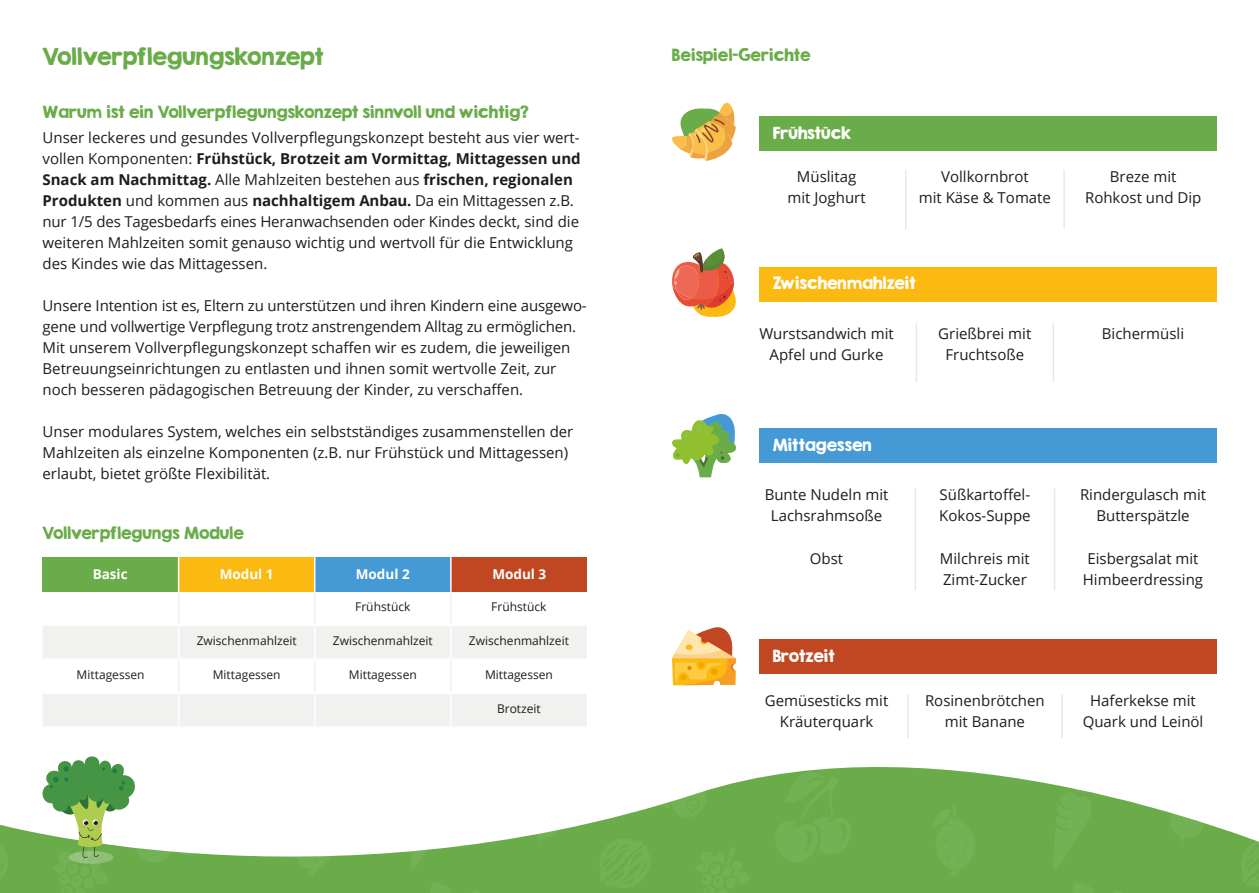
<style>
.page{position:relative;width:1259px;height:893px;background:#fff}
.page>*{position:absolute;margin:0;border:0;box-sizing:border-box;transform-origin:0 0}
.t1{font:21px "KG Second Chances Solid";color:#6aac49}
.t2{font:15px/21px "Open Sans";color:#1d1d1b;text-align:center}
.t3{font:15px "KG Second Chances Solid";color:#6aac49}
.t4{font:15px "KG Second Chances Solid";color:#fff}
.t5{font:700 13.5px "Open Sans";color:#fff}
.t6{font:12px "Open Sans";color:#1d1d1b}
.s1{font-weight:700}
</style>
<div class="page">
<div style="left:43px;top:557px;width:136px;height:34px;background:#6aac49"></div>
<div style="left:179px;top:557px;width:136px;height:34px;background:#fbb911"></div>
<div style="left:315px;top:557px;width:136px;height:34px;background:#4599d4"></div>
<div style="left:451px;top:557px;width:136px;height:34px;background:#c14622"></div>
<svg style="left:43px;top:626px;width:544px;height:87px;fill:#f1f2f0"></svg>
<hr style="left:178px;top:557px;width:1px;height:34px;background:#fff">
<hr style="left:314px;top:557px;width:1px;height:34px;background:#fff">
<hr style="left:450px;top:557px;width:1px;height:34px;background:#fff">
<hr style="left:178px;top:626px;width:1px;height:32px;background:#fff">
<hr style="left:314px;top:626px;width:1px;height:32px;background:#fff">
<hr style="left:450px;top:626px;width:1px;height:32px;background:#fff">
<hr style="left:43px;top:658px;width:136px;height:2px;background:#fff">
<hr style="left:179px;top:658px;width:136px;height:2px;background:#fff">
<hr style="left:315px;top:658px;width:136px;height:2px;background:#fff">
<hr style="left:451px;top:658px;width:136px;height:2px;background:#fff">
<hr style="left:43px;top:692px;width:136px;height:2px;background:#fff">
<hr style="left:179px;top:692px;width:136px;height:2px;background:#fff">
<hr style="left:178px;top:694px;width:1px;height:32px;background:#fff">
<hr style="left:315px;top:692px;width:136px;height:2px;background:#fff">
<hr style="left:314px;top:694px;width:1px;height:32px;background:#fff">
<hr style="left:451px;top:692px;width:136px;height:2px;background:#fff">
<hr style="left:450px;top:694px;width:1px;height:32px;background:#fff">
<hr style="left:178px;top:591px;width:1px;height:33px;background:#f1f2f0">
<hr style="left:314px;top:591px;width:1px;height:33px;background:#f1f2f0">
<hr style="left:450px;top:591px;width:1px;height:33px;background:#f1f2f0">
<hr style="left:178px;top:660px;width:1px;height:32px;background:#f1f2f0">
<hr style="left:314px;top:660px;width:1px;height:32px;background:#f1f2f0">
<hr style="left:450px;top:660px;width:1px;height:32px;background:#f1f2f0">
<svg style="left:43px;top:713px;width:1020px;height:25px"></svg>
<img style="left:0;top:767px;width:1259px;height:126px">
<div style="left:758px;top:116px;width:458px;height:35px;background:#6aac49"></div>
<div style="left:758px;top:267px;width:458px;height:34px;background:#fbb911"></div>
<div style="left:758px;top:429px;width:458px;height:34px;background:#4599d4"></div>
<div style="left:758px;top:639px;width:458px;height:34px;background:#c14622"></div>
<svg style="left:672px;top:103px;width:64px;height:58px"></svg>
<svg style="left:672px;top:248px;width:64px;height:69px"></svg>
<svg style="left:672px;top:414px;width:64px;height:63px"></svg>
<svg style="left:672px;top:627px;width:64px;height:58px"></svg>
<div style="left:685px;top:644px;width:8px;height:6px;background:#fbb911;border-radius:50%"></div>
<hr style="left:905px;top:170px;width:1px;height:59px;background:#1d1d1b">
<hr style="left:914px;top:489px;width:2px;height:101px;background:#1d1d1b">
<hr style="left:907px;top:694px;width:1px;height:44px;background:#1d1d1b">
<hr style="left:915px;top:323px;width:2px;height:60px;background:#1d1d1b">
<hr style="left:1063px;top:170px;width:2px;height:59px;background:#1d1d1b">
<hr style="left:1053px;top:489px;width:2px;height:101px;background:#1d1d1b">
<hr style="left:1061px;top:694px;width:1px;height:44px;background:#1d1d1b">
<hr style="left:1052px;top:323px;width:2px;height:60px;background:#1d1d1b">
<div style="left:69px;top:851px;width:44px;height:13px;background:#8fbf77;border-radius:50%"></div>
<svg style="left:38px;top:756px;width:101px;height:102px"></svg>
<h1 class="t1" style="left:43px;top:43px;width:283px">Vollverpflegungskonzept</h1>
<p class="t3" style="left:43px;top:102px;width:488px">Warum ist ein Vollverpflegungskonzept sinnvoll und wichtig?</p>
<p class="t2" style="left:43px;top:127px;width:539px;text-align:left">Unser leckeres und gesundes Vollverpflegungskonzept besteht aus vier wert&shy;vollen Komponenten: <span class="s1">Frühstück, Brotzeit am Vormittag, Mittagessen und Snack am Nachmittag.</span> Alle Mahlzeiten bestehen aus <span class="s1">frischen, regionalen Produkten</span> und kommen aus <span class="s1">nachhaltigem Anbau.</span> Da ein Mittagessen z.B. nur 1/5 des Tagesbedarfs eines Heranwachsenden oder Kindes deckt, sind die weiteren Mahlzeiten somit genauso wichtig und wertvoll für die Entwicklung des Kindes wie das Mittagessen.</p>
<p class="t2" style="left:43px;top:295px;width:546px;text-align:left">Unsere Intention ist es, Eltern zu unterstützen und ihren Kindern eine ausgewo&shy;gene und vollwertige Verpflegung trotz anstrengendem Alltag zu ermöglichen.<br>Mit unserem Vollverpflegungskonzept schaffen wir es zudem, die jeweiligen Betreuungseinrichtungen zu entlasten und ihnen somit wertvolle Zeit, zur noch besseren pädagogischen Betreuung der Kinder, zu verschaffen.</p>
<p class="t2" style="left:43px;top:421px;width:532px;text-align:left">Unser modulares System, welches ein selbstständiges zusammenstellen der<br>Mahlzeiten als einzelne Komponenten (z.B. nur Frühstück und Mittagessen) erlaubt, bietet größte Flexibilität.</p>
<p class="t3" style="left:43px;top:524px;width:203px">Vollverpflegungs Module</p>
<p class="t5" style="left:93px;top:565px;width:36px">Basic</p>
<p class="t5" style="left:220px;top:565px;width:55px">Modul 1</p>
<p class="t5" style="left:356px;top:565px;width:55px">Modul 2</p>
<p class="t5" style="left:492px;top:565px;width:55px">Modul 3</p>
<p class="t6" style="left:355px;top:598px;width:57px">Frühstück</p>
<p class="t6" style="left:491px;top:598px;width:57px">Frühstück</p>
<p class="t6" style="left:197px;top:632px;width:101px">Zwischenmahlzeit</p>
<p class="t6" style="left:333px;top:632px;width:101px">Zwischenmahlzeit</p>
<p class="t6" style="left:469px;top:632px;width:101px">Zwischenmahlzeit</p>
<p class="t6" style="left:77px;top:666px;width:69px">Mittagessen</p>
<p class="t6" style="left:213px;top:666px;width:69px">Mittagessen</p>
<p class="t6" style="left:349px;top:666px;width:69px">Mittagessen</p>
<p class="t6" style="left:485px;top:666px;width:69px">Mittagessen</p>
<p class="t6" style="left:497px;top:700px;width:45px">Brotzeit</p>
<p class="t3" style="left:672px;top:46px;width:140px">Beispiel-Gerichte</p>
<p class="t4" style="left:772px;top:123px;width:80px">Frühstück</p>
<p class="t2" style="left:787px;top:165px;width:80px">Müslitag mit Joghurt</p>
<p class="t2" style="left:919px;top:165px;width:134px">Vollkornbrot<br>mit Käse &amp; Tomate</p>
<p class="t4" style="left:772px;top:274px;width:145px">Zwischenmahlzeit</p>
<p class="t2" style="left:1085px;top:165px;width:118px">Breze mit<br>Rohkost und Dip</p>
<p class="t2" style="left:759px;top:322px;width:136px">Wurstsandwich mit<br>Apfel und Gurke</p>
<p class="t4" style="left:772px;top:435px;width:101px">Mittagessen</p>
<p class="t2" style="left:764px;top:484px;width:125px">Bunte Nudeln mit<br>Lachsrahmsoße</p>
<p class="t2" style="left:810px;top:548px;width:35px">Obst</p>
<p class="t4" style="left:772px;top:646px;width:64px">Brotzeit</p>
<p class="t2" style="left:765px;top:689px;width:125px">Gemüsesticks mit<br>Kräuterquark</p>
<p class="t2" style="left:938px;top:322px;width:95px">Grießbrei mit<br>Fruchtsoße</p>
<p class="t2" style="left:1102px;top:322px;width:84px">Bichermüsli</p>
<p class="t2" style="left:939px;top:484px;width:93px;text-align:left">Süßkartoffel-<br>Kokos-Suppe</p>
<p class="t2" style="left:940px;top:548px;width:91px;text-align:left">Milchreis mit<br>Zimt-Zucker</p>
<p class="t2" style="left:1080px;top:484px;width:128px">Rindergulasch mit<br>Butterspätzle</p>
<p class="t2" style="left:1083px;top:548px;width:122px">Eisbergsalat mit<br>Himbeerdressing</p>
<p class="t2" style="left:925px;top:689px;width:121px">Rosinenbrötchen mit Banane</p>
<p class="t2" style="left:1082px;top:689px;width:122px">Haferkekse mit<br>Quark und Leinöl</p>
</div>
